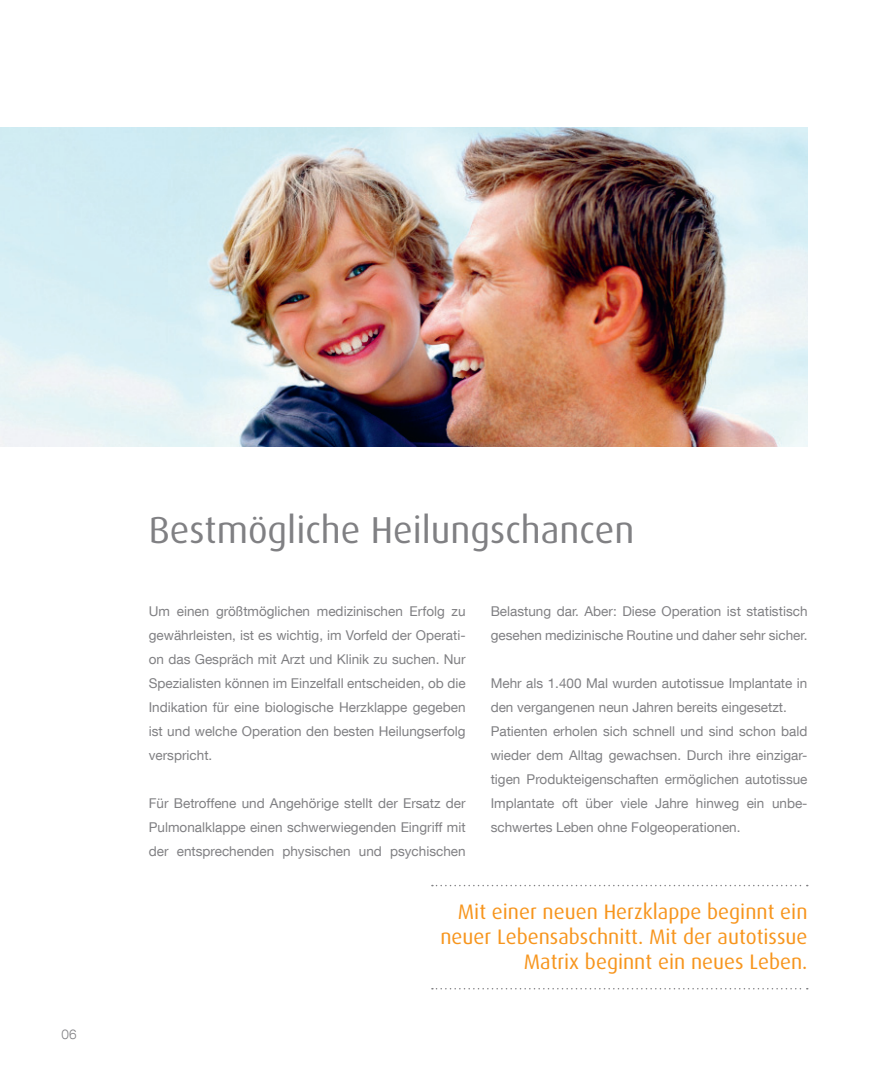
<style>
.page{position:relative;width:893px;height:1072px;background:#fff}
.page>*{position:absolute;margin:0;border:0;box-sizing:border-box;transform-origin:0 0}
.t1{font:37.5px "Dax OT";color:#808083}
.t2{font:21px/25.2px "Dax OT";color:#f7951d;text-align:right}
.t3{font:13.5px/24px "Helvetica Neue LT Com";color:#808083;text-align:justify}
.t4{font:300 13.5px "Helvetica Neue LT Com";color:#808083}
</style>
<div class="page">
<img style="left:0;top:128px;width:807px;height:318px">
<svg style="left:432px;top:988px;width:376px;height:1px"></svg>
<svg style="left:432px;top:884px;width:376px;height:2px"></svg>
<p class="t4" style="left:62px;top:1026px;width:17px">06</p>
<h1 class="t1" style="left:149px;top:494px;width:487px">Bestmögliche Heilungschancen</h1>
<p class="t3" style="left:149px;top:599px;width:318px">Um einen größtmöglichen medizinischen Erfolg zu gewährleisten, ist es wichtig, im Vorfeld der Operati&shy;on das Gespräch mit Arzt und Klinik zu suchen. Nur Spezialisten können im Einzelfall entscheiden, ob die Indikation für eine biologische Herzklappe gegeben ist und welche Operation den besten Heilungserfolg verspricht.</p>
<p class="t3" style="left:149px;top:791px;width:318px">Für Betroffene und Angehörige stellt der Ersatz der Pulmonalklappe einen schwerwiegenden Eingriff mit der entsprechenden physischen und psychischen</p>
<p class="t3" style="left:491px;top:599px;width:318px">Belastung dar. Aber: Diese Operation ist statistisch gesehen medizinische Routine und daher sehr sicher.</p>
<p class="t3" style="left:491px;top:671px;width:318px;text-align:left">Mehr als 1.400 Mal wurden autotissue Implantate in den vergangenen neun Jahren bereits eingesetzt.<br>Patienten erholen sich schnell und sind schon bald wieder dem Alltag gewachsen. Durch ihre einzigar&shy;tigen Produkteigenschaften ermöglichen autotissue Implantate oft über viele Jahre hinweg ein unbe&shy;schwertes Leben ohne Folgeoperationen.</p>
<h2 class="t2" style="left:440px;top:895px;width:369px">Mit einer neuen Herzklappe beginnt ein neuer Lebensabschnitt. Mit der autotissue<br>Matrix beginnt ein neues Leben.</h2>
</div>
